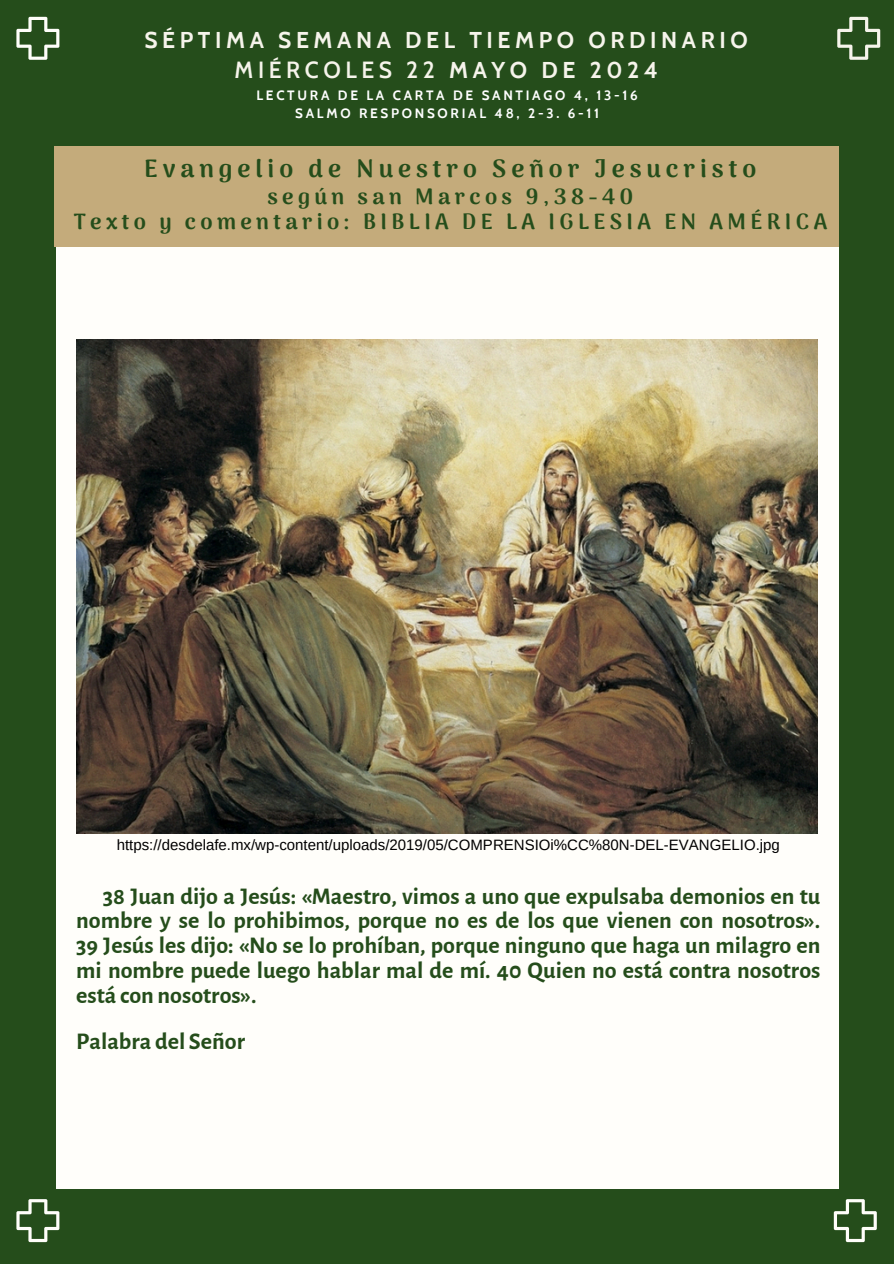
<style>
.page{position:relative;width:894px;height:1264px;background:#fff}
.page>*{position:absolute;margin:0;border:0;box-sizing:border-box;transform-origin:0 0}
.t1{font:900 24.75px "Arima Madurai";letter-spacing:.2em;color:#254d1b}
.t2{font:700 24px/24.8px "Alegreya Sans";color:#254d1b;text-align:justify}
.t3{font:700 22.8px "Cabin";letter-spacing:.2em;color:#f6f4eb}
.t4{font:600 22.8px "Cabin";letter-spacing:.2em;color:#f6f4eb}
.t5{font:900 21.75px/24.8px "Arima Madurai";letter-spacing:.2em;color:#254d1b;text-align:center}
.t6{font:15px "Arimo";color:#000}
.t7{font:700 13.5px "Cabin";letter-spacing:.2em;color:#fff}
.s1{font-weight:700}
</style>
<div class="page">
<div style="left:0;top:0;width:893px;height:1263px;background:#254d1b"></div>
<div style="left:56px;top:196px;width:782px;height:992px;background:#fffefa"></div>
<div style="left:54px;top:146px;width:784px;height:101px;background:#c4ab7b"></div>
<svg style="left:16px;top:17px;width:43px;height:43px"></svg>
<svg style="left:833px;top:1199px;width:43px;height:43px"></svg>
<svg style="left:16px;top:1199px;width:43px;height:43px"></svg>
<svg style="left:837px;top:17px;width:43px;height:43px"></svg>
<img style="left:76px;top:339px;width:740px;height:494px">
<p class="t3" style="left:144px;top:26px;width:604px">SÉPTIMA SEMANA DEL TIEMPO ORDINARIO</p>
<p class="t4" style="left:234px;top:56px;width:424px">MIÉRCOLES 22 <span class="s1">MAYO DE 2024</span></p>
<p class="t7" style="left:256px;top:87px;width:382px">LECTURA DE LA CARTA DE SANTIAGO 4, 13-16</p>
<p class="t7" style="left:295px;top:105px;width:305px">SALMO RESPONSORIAL 48, 2-3. 6-11</p>
<p class="t1" style="left:144px;top:154px;width:613px">Evangelio de Nuestro Señor Jesucristo</p>
<p class="t5" style="left:74px;top:184px;width:754px">según san Marcos 9,38-40<br>Texto y comentario: BIBLIA DE LA IGLESIA EN AMÉRICA</p>
<h1 class="t6" style="left:117px;top:836px;width:664px">https://desdelafe.mx/wp-content/uploads/2019/05/COMPRENSIOi%CC%80N-DEL-EVANGELIO.jpg</h1>
<p class="t2" style="left:76px;top:884px;width:745px;text-indent:27px">38 Juan dijo a Jesús: «Maestro, vimos a uno que expulsaba demonios en tu nombre y se lo prohibimos, porque no es de los que vienen con nosotros».<br>39 Jesús les dijo: «No se lo prohíban, porque ninguno que haga un milagro en mi nombre puede luego hablar mal de mí. 40 Quien no está contra nosotros está con nosotros».</p>
<h2 class="t2" style="left:76px;top:1029px;width:170px">Palabra del Señor</h2>
</div>
